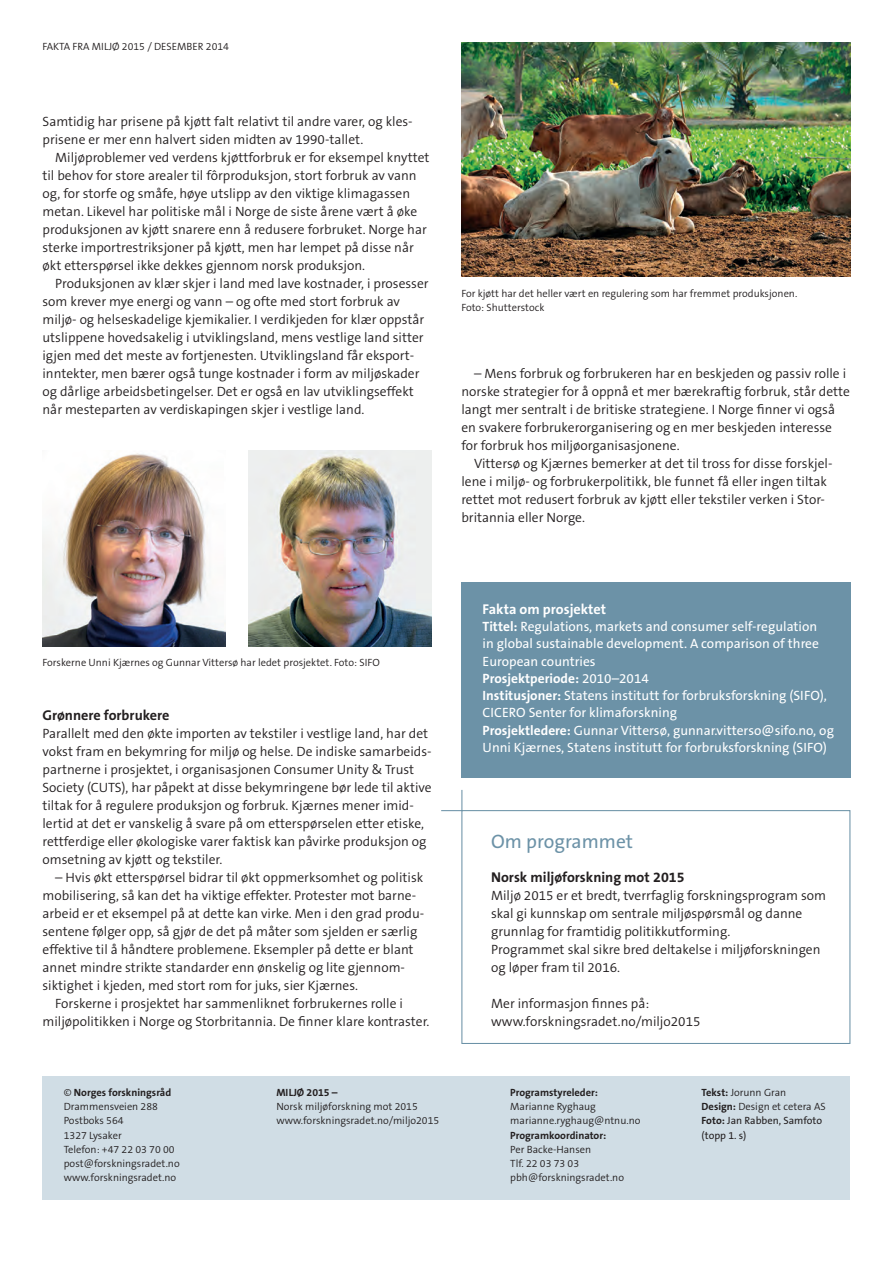
<style>
.page{position:relative;width:893px;height:1263px;background:#fff}
.page>*{position:absolute;margin:0;border:0;box-sizing:border-box;transform-origin:0 0}
.t1{font:19.5px "The Sans B5 Plain";color:#6c92a7}
.t2{font:700 14.25px "The Sans B7";color:#231f20}
.t3{font:700 14.25px "The Sans B7";color:#fff}
.t4{font:300 13.5px/18px "The Sans B4";color:#231f20}
.t5{font:13.5px/17.2px "The Sans B5 Plain";color:#fff}
.t6{font:700 13.5px "The Sans B7";color:#fff}
.t7{font:300 10.5px/14.2px "The Sans B4";color:#231f20}
.t8{font:700 10.5px "The Sans B7";color:#231f20}
.t9{font:10.5px/14.2px "The Sans B5 Plain";color:#231f20}
.s1{font-family:"The Sans B4";font-weight:300}
.s2{font-family:"The Sans B7";font-weight:700}
.s3{font-family:"The Sans B5 Plain";font-weight:400}
</style>
<div class="page">
<div style="left:461px;top:583px;width:389px;height:195px;background:#6c92a7"></div>
<svg style="left:441px;top:790px;width:22px;height:22px"></svg>
<div style="left:461px;top:810px;width:389px;height:234px;border:1px solid #6c92a7"></div>
<div style="left:43px;top:1076px;width:807px;height:123px;background:#d0dde5"></div>
<img style="left:43px;top:453px;width:182px;height:193px">
<img style="left:249px;top:451px;width:183px;height:195px">
<img style="left:461px;top:43px;width:389px;height:233px">
<p class="t7" style="left:43px;top:40px;width:188px">FAKTA FRA MILJØ 2015 / DESEMBER 2014</p>
<p class="t4" style="left:43px;top:113px;width:372px">Samtidig har prisene på kjøtt falt relativt til andre varer, og kles&shy;prisene er mer enn halvert siden midten av 1990-tallet.</p>
<p class="t4" style="left:43px;top:149px;width:388px;text-indent:13px">Miljøproblemer ved verdens kjøttforbruk er for eksempel knyttet til behov for store arealer til fôrproduksjon, stort forbruk av vann og, for storfe og småfe, høye utslipp av den viktige klimagassen metan. Likevel har politiske mål i Norge de siste årene vært å øke produksjonen av kjøtt snarere enn å redusere forbruket. Norge har sterke importrestriksjoner på kjøtt, men har lempet på disse når økt etterspørsel ikke dekkes gjennom norsk produksjon.</p>
<p class="t4" style="left:43px;top:275px;width:388px;text-indent:13px">Produksjonen av klær skjer i land med lave kostnader, i prosesser som krever mye energi og vann – og ofte med stort forbruk av miljø- og helseskadelige kjemikalier. I verdikjeden for klær oppstår utslippene hovedsakelig i utviklingsland, mens vestlige land sitter igjen med det meste av fortjenesten. Utviklingsland får eksport&shy;inntekter, men bærer også tunge kostnader i form av miljøskader og dårlige arbeidsbetingelser. Det er også en lav utviklingseffekt når mesteparten av verdiskapingen skjer i vestlige land.</p>
<p class="t7" style="left:461px;top:286px;width:337px">For kjøtt har det heller vært en regulering som har fremmet produksjonen.<br>Foto: Shutterstock</p>
<p class="t4" style="left:461px;top:365px;width:390px;text-indent:13px">– Mens forbruk og forbrukeren har en beskjeden og passiv rolle i norske strategier for å oppnå et mer bærekraftig forbruk, står dette langt mer sentralt i de britiske strategiene. I Norge finner vi også en svakere forbrukerorganisering og en mer beskjeden interesse for forbruk hos miljøorganisasjonene.</p>
<p class="t4" style="left:461px;top:455px;width:373px;text-indent:13px">Vittersø og Kjærnes bemerker at det til tross for disse forskjel&shy;lene i miljø- og forbrukerpolitikk, ble funnet få eller ingen tiltak rettet mot redusert forbruk av kjøtt eller tekstiler verken i Stor&shy;britannia eller Norge.</p>
<p class="t7" style="left:43px;top:656px;width:339px">Forskerne Unni Kjærnes og Gunnar Vittersø har ledet prosjektet. Foto: SIFO</p>
<p class="t2" style="left:43px;top:708px;width:129px">Grønnere forbrukere</p>
<p class="t4" style="left:43px;top:725px;width:391px">Parallelt med den økte importen av tekstiler i vestlige land, har det vokst fram en bekymring for miljø og helse. De indiske samarbeids&shy;partnerne i prosjektet, i organisasjonen Consumer Unity &amp; Trust Society (CUTS), har påpekt at disse bekymringene bør lede til aktive tiltak for å regulere produksjon og forbruk. Kjærnes mener imid&shy;lertid at det er vanskelig å svare på om etterspørselen etter etiske, rettferdige eller økologiske varer faktisk kan påvirke produksjon og omsetning av kjøtt og tekstiler.</p>
<p class="t4" style="left:55px;top:869px;width:369px">– Hvis økt etterspørsel bidrar til økt oppmerksomhet og politisk</p>
<p class="t4" style="left:43px;top:887px;width:375px">mobilisering, så kan det ha viktige effekter. Protester mot barne-</p>
<p class="t4" style="left:43px;top:905px;width:383px">arbeid er et eksempel på at dette kan virke. Men i den grad produ-</p>
<p class="t4" style="left:43px;top:923px;width:376px">sentene følger opp, så gjør de det på måter som sjelden er særlig</p>
<p class="t4" style="left:43px;top:941px;width:373px">effektive til å håndtere problemene. Eksempler på dette er blant</p>
<p class="t4" style="left:43px;top:959px;width:364px">annet mindre strikte standarder enn ønskelig og lite gjennom-</p>
<p class="t4" style="left:43px;top:977px;width:317px">siktighet i kjeden, med stort rom for juks, sier Kjærnes.</p>
<p class="t4" style="left:55px;top:995px;width:349px">Forskerne i prosjektet har sammenliknet forbrukernes rolle i</p>
<p class="t4" style="left:43px;top:1013px;width:388px">miljøpolitikken i Norge og Storbritannia. De finner klare kontraster.</p>
<p class="t8" style="left:64px;top:1087px;width:109px"><span class="s1">©</span> Norges forskningsråd</p>
<p class="t7" style="left:64px;top:1100px;width:117px">Drammensveien 288<br>Postboks 564<br>1327 Lysaker<br>Telefon: +47 22 03 70 00 post@forskningsradet.no www.forskningsradet.no</p>
<p class="t8" style="left:276px;top:1087px;width:63px">MILJØ 2015 –</p>
<p class="t7" style="left:276px;top:1100px;width:164px">Norsk miljøforskning mot 2015 www.forskningsradet.no/miljo2015</p>
<p class="t3" style="left:483px;top:601px;width:125px">Fakta om prosjektet</p>
<p class="t5" style="left:483px;top:619px;width:338px"><span class="s2">Tittel:</span> Regulations, markets and consumer self-regulation in global sustainable development. A comparison of three<br>European countries</p>
<p class="t6" style="left:483px;top:671px;width:168px">Prosjektperiode: <span class="s3">2010–2014</span></p>
<p class="t5" style="left:483px;top:688px;width:353px"><span class="s2">Institusjoner:</span> Statens institutt for forbruksforskning (SIFO), CICERO Senter for klimaforskning<br><span class="s2">Prosjektledere:</span> Gunnar Vittersø, gunnar.vitterso@sifo.no, og Unni Kjærnes, Statens institutt for forbruksforskning (SIFO)</p>
<h1 class="t1" style="left:491px;top:831px;width:143px">Om programmet</h1>
<p class="t2" style="left:491px;top:870px;width:195px">Norsk miljøforskning mot 2015</p>
<p class="t4" style="left:491px;top:887px;width:336px">Miljø 2015 er et bredt, tverrfaglig forskningsprogram som skal gi kunnskap om sentrale miljøspørsmål og danne grunnlag for framtidig politikkutforming.<br>Programmet skal sikre bred deltakelse i miljøforskningen og løper fram til 2016.</p>
<p class="t4" style="left:491px;top:995px;width:211px">Mer informasjon finnes på: www.forskningsradet.no/miljo2015</p>
<p class="t8" style="left:510px;top:1087px;width:89px">Programstyreleder:</p>
<p class="t7" style="left:510px;top:1100px;width:132px">Marianne Ryghaug marianne.ryghaug@ntnu.no</p>
<p class="t8" style="left:510px;top:1130px;width:97px">Programkoordinator:</p>
<p class="t7" style="left:510px;top:1143px;width:115px">Per Backe-Hansen<br>Tlf. 22 03 73 03 pbh@forskningsradet.no</p>
<p class="t7" style="left:702px;top:1086px;width:126px"><span class="s2">Tekst:</span> Jorunn Gran<br><span class="s2">Design:</span> Design et cetera AS</p>
<p class="t9" style="left:702px;top:1114px;width:122px"><span class="s2">Foto:</span> Jan Rabben, Samfoto (topp 1. s)</p>
</div>
